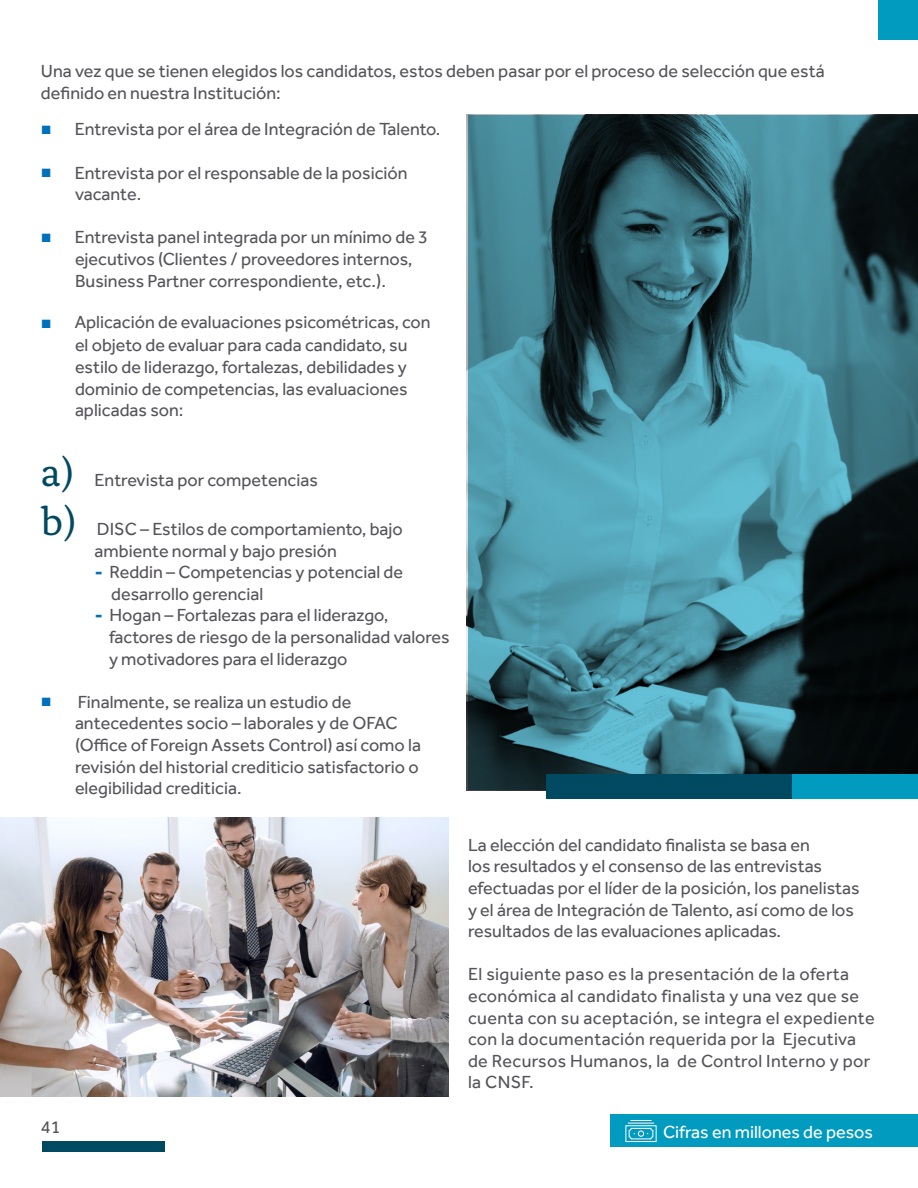
<style>
.page{position:relative;width:918px;height:1188px;background:#fff}
.page>*{position:absolute;margin:0;border:0;box-sizing:border-box;transform-origin:0 0}
.t1{font:40.5px "Alda OT";color:#004a61}
.t2{font:18px/21.6px "NYLIC Effra";color:#56545b}
.t3{font:18px/21.6px "NYLIC Effra";letter-spacing:.02em;color:#56545b}
.t4{font:18px "NYLIC Effra";color:#fff}
.s1{font-family:"Arial";color:#0070ba}
.s2{font-weight:700;color:#0070ba}
</style>
<div class="page">
<img style="left:0;top:817px;width:449px;height:280px">
<svg style="left:468px;top:115px;width:450px;height:675px;background:#396f7c"></svg>
<div style="left:547px;top:774px;width:371px;height:24px;background:#004a61"></div>
<div style="left:792px;top:774px;width:126px;height:24px;background:#009bbf"></div>
<div style="left:610px;top:1115px;width:308px;height:32px;background:#009bbf"></div>
<svg style="left:625px;top:1120px;width:32px;height:22px"></svg>
<div style="left:42px;top:1141px;width:123px;height:11px;background:#004a61"></div>
<div style="left:878px;top:0;width:39px;height:40px;background:#009bbf"></div>
<p class="t2" style="left:41px;top:60px;width:785px">Una vez que se tienen elegidos los candidatos, estos deben pasar por el proceso de selección que está definido en nuestra Institución:</p>
<p class="t2" style="left:41px;top:118px;width:401px"><span class="s1">■</span> Entrevista por el área de Integración de Talento.</p>
<p class="t2" style="left:75px;top:162px;width:334px;text-indent:-34px"><span class="s1">■</span> Entrevista por el responsable de la posición vacante.</p>
<p class="t2" style="left:75px;top:226px;width:355px;text-indent:-34px"><span class="s1">■</span> Entrevista panel integrada por un mínimo de 3 ejecutivos (Clientes / proveedores internos,<br>Business Partner correspondiente, etc.).</p>
<p class="t2" style="left:75px;top:311px;width:357px;text-indent:-34px"><span class="s1">■</span> Aplicación de evaluaciones psicométricas, con el objeto de evaluar para cada candidato, su estilo de liderazgo, fortalezas, debilidades y dominio de competencias, las evaluaciones aplicadas son:</p>
<h1 class="t1" style="left:41px;top:456px;width:35px">a)</h1>
<p class="t2" style="left:94px;top:469px;width:225px">Entrevista por competencias</p>
<h1 class="t1" style="left:41px;top:505px;width:38px">b)</h1>
<p class="t2" style="left:95px;top:518px;width:310px">DISC – Estilos de comportamiento, bajo ambiente normal y bajo presión</p>
<p class="t2" style="left:111px;top:561px;width:293px;text-indent:-16px"><span class="s2">-</span> Reddin – Competencias y potencial de desarrollo gerencial</p>
<p class="t2" style="left:109px;top:604px;width:342px;text-indent:-14px"><span class="s2">-</span> Hogan – Fortalezas para el liderazgo, factores de riesgo de la personalidad valores y motivadores para el liderazgo</p>
<p class="t2" style="left:75px;top:691px;width:347px;text-indent:-34px"><span class="s1">■</span> Finalmente, se realiza un estudio de antecedentes socio – laborales y de OFAC (Office of Foreign Assets Control) así como la revisión del historial crediticio satisfactorio o elegibilidad crediticia.</p>
<p class="t2" style="left:41px;top:1116px;width:21px">41</p>
<p class="t2" style="left:468px;top:834px;width:393px">La elección del candidato finalista se basa en<br>los resultados y el consenso de las entrevistas efectuadas por el líder de la posición, los panelistas y el área de Integración de Talento, así como de los resultados de las evaluaciones aplicadas.</p>
<p class="t3" style="left:468px;top:963px;width:408px">El siguiente paso es la presentación de la oferta económica al candidato finalista y una vez que se cuenta con su aceptación, se integra el expediente con la documentación requerida por la Ejecutiva de Recursos Humanos, la de Control Interno y por la CNSF.</p>
<p class="t4" style="left:663px;top:1121px;width:211px">Cifras en millones de pesos</p>
</div>
